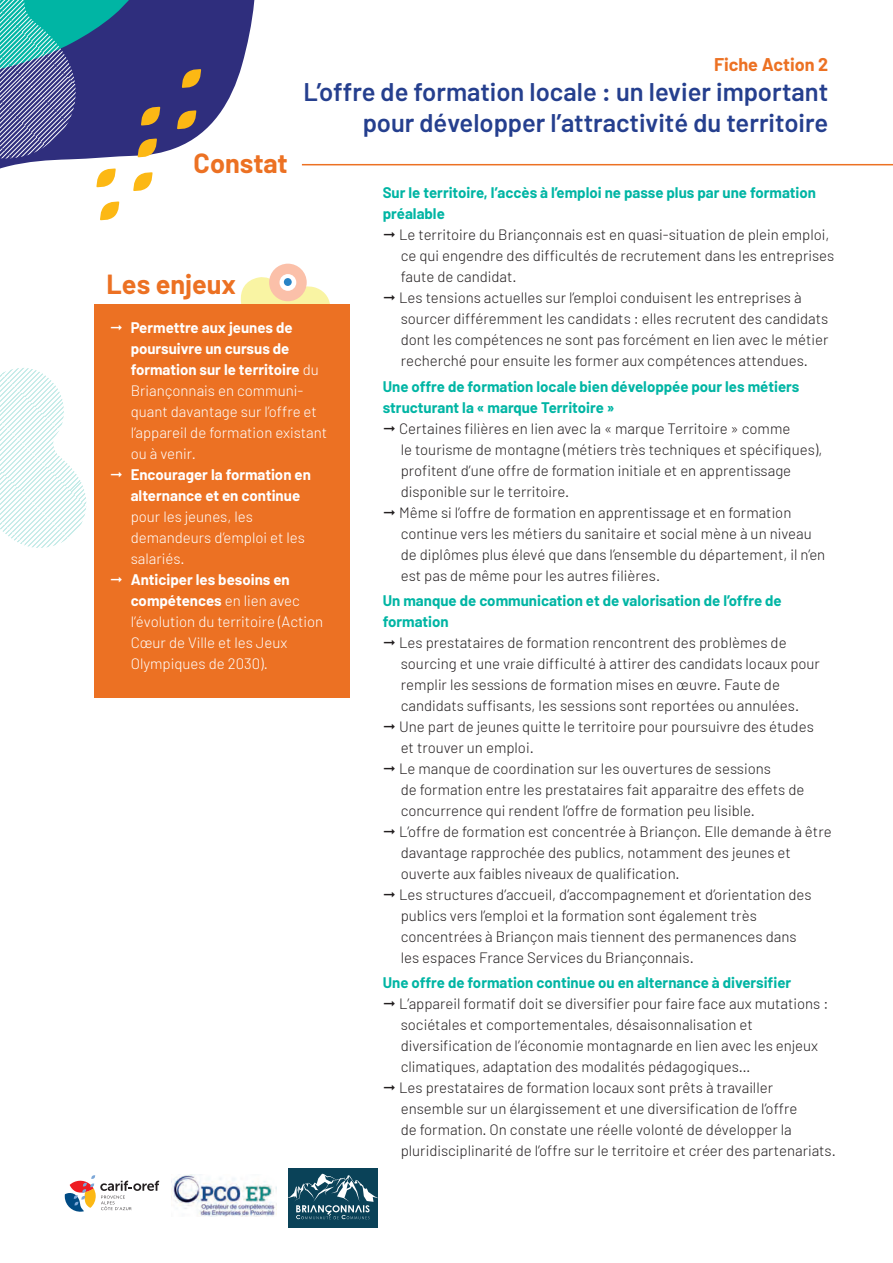
<style>
.page{position:relative;width:893px;height:1263px;background:#fff}
.page>*{position:absolute;margin:0;border:0;box-sizing:border-box;transform-origin:0 0}
.t1{font:700 27px "Barlow";color:#ec7123}
.t2{font:600 25.5px/30.6px "Barlow";color:#253f8e;text-align:right}
.t3{font:700 18px "Barlow";color:#ec7123}
.t4{font:300 15px/21px "Barlow";color:#231f20}
.t5{font:300 15px/21px "Barlow";color:#fff}
.t6{font:700 15px/21px "Barlow";color:#00b5a4}
.t7{font:700 15px/21px "Barlow";color:#fff}
.s1{font-weight:700}
</style>
<div class="page">
<div style="left:95px;top:304px;width:255px;height:393px;background:#ec7123"></div>
<svg style="left:240px;top:264px;width:90px;height:40px"></svg>
<div style="left:284px;top:278px;width:8px;height:8px;background:#2783c5;border-radius:50%"></div>
<svg style="left:0;top:368px;width:87px;height:180px"></svg>
<svg style="left:0;top:0;width:255px;height:169px;fill:#2f2e7d"></svg>
<svg style="left:181px;top:68px;width:21px;height:21px"></svg>
<svg style="left:177px;top:109px;width:20px;height:21px"></svg>
<svg style="left:133px;top:172px;width:20px;height:19px"></svg>
<svg style="left:96px;top:167px;width:20px;height:21px"></svg>
<svg style="left:100px;top:201px;width:20px;height:20px"></svg>
<svg style="left:0;top:0;width:161px;height:159px;background:#426291"></svg>
<hr style="left:302px;top:164px;width:591px;height:1px;background:#ec7123">
<svg style="left:65px;top:1175px;width:94px;height:37px"></svg>
<img style="left:172px;top:1174px;width:104px;height:42px">
<svg style="left:288px;top:1168px;width:89px;height:60px;background:#2e5e70"></svg>
<h1 class="t1" style="left:194px;top:146px;width:96px">Constat</h1>
<p class="t3" style="left:714px;top:53px;width:116px">Fiche Action 2</p>
<h2 class="t2" style="left:303px;top:76px;width:526px">L’offre de formation locale : un levier important pour développer l’attractivité du territoire</h2>
<h1 class="t1" style="left:106px;top:268px;width:131px">Les enjeux</h1>
<p class="t5" style="left:131px;top:317px;width:198px;text-indent:-21px">◻ <span class="s1">Permettre aux jeunes de poursuivre un cursus de formation sur le territoire</span> du<br>Briançonnais en communi&shy;quant davantage sur l’offre et l’appareil de formation existant ou à venir.</p>
<p class="t7" style="left:131px;top:464px;width:182px;text-indent:-21px">◻ Encourager la formation en alternance et en continue</p>
<p class="t5" style="left:131px;top:506px;width:176px">pour les jeunes, les demandeurs d’emploi et les salariés.</p>
<p class="t5" style="left:131px;top:569px;width:194px;text-indent:-21px">◻ <span class="s1">Anticiper les besoins en compétences</span> en lien avec l’évolution du territoire (Action<br>Cœur de Ville et les Jeux<br>Olympiques de 2030).</p>
<p class="t6" style="left:383px;top:182px;width:435px">Sur le territoire, l’accès à l’emploi ne passe plus par une formation préalable</p>
<p class="t4" style="left:401px;top:224px;width:435px;text-indent:-18px">◻ Le territoire du Briançonnais est en quasi-situation de plein emploi, ce qui engendre des difficultés de recrutement dans les entreprises faute de candidat.</p>
<p class="t4" style="left:401px;top:287px;width:429px;text-indent:-18px">◻ Les tensions actuelles sur l’emploi conduisent les entreprises à sourcer différemment les candidats : elles recrutent des candidats dont les compétences ne sont pas forcément en lien avec le métier recherché pour ensuite les former aux compétences attendues.</p>
<p class="t6" style="left:383px;top:376px;width:418px">Une offre de formation locale bien développée pour les métiers structurant la « marque Territoire »</p>
<p class="t4" style="left:401px;top:417px;width:423px;text-indent:-18px">◻ Certaines filières en lien avec la « marque Territoire » comme<br>le tourisme de montagne (métiers très techniques et spécifiques), profitent d’une offre de formation initiale et en apprentissage disponible sur le territoire.</p>
<p class="t4" style="left:401px;top:501px;width:426px;text-indent:-18px">◻ Même si l’offre de formation en apprentissage et en formation continue vers les métiers du sanitaire et social mène à un niveau de diplômes plus élevé que dans l’ensemble du département, il n’en est pas de même pour les autres filières.</p>
<p class="t6" style="left:383px;top:590px;width:401px">Un manque de communication et de valorisation de l’offre de formation</p>
<p class="t4" style="left:401px;top:632px;width:421px;text-indent:-18px">◻ Les prestataires de formation rencontrent des problèmes de sourcing et une vraie difficulté à attirer des candidats locaux pour remplir les sessions de formation mises en œuvre. Faute de candidats suffisants, les sessions sont reportées ou annulées.</p>
<p class="t4" style="left:401px;top:716px;width:415px;text-indent:-18px">◻ Une part de jeunes quitte le territoire pour poursuivre des études et trouver un emploi.</p>
<p class="t4" style="left:401px;top:758px;width:405px;text-indent:-18px">◻ Le manque de coordination sur les ouvertures de sessions<br>de formation entre les prestataires fait apparaitre des effets de concurrence qui rendent l’offre de formation peu lisible.</p>
<p class="t4" style="left:401px;top:821px;width:432px;text-indent:-18px">◻ L’offre de formation est concentrée à Briançon. Elle demande à être davantage rapprochée des publics, notamment des jeunes et ouverte aux faibles niveaux de qualification.</p>
<p class="t4" style="left:401px;top:884px;width:412px;text-indent:-18px">◻ Les structures d’accueil, d’accompagnement et d’orientation des publics vers l’emploi et la formation sont également très concentrées à Briançon mais tiennent des permanences dans les espaces France Services du Briançonnais.</p>
<p class="t6" style="left:383px;top:972px;width:410px">Une offre de formation continue ou en alternance à diversifier</p>
<p class="t4" style="left:401px;top:993px;width:429px;text-indent:-18px">◻ L’appareil formatif doit se diversifier pour faire face aux mutations : sociétales et comportementales, désaisonnalisation et diversification de l’économie montagnarde en lien avec les enjeux climatiques, adaptation des modalités pédagogiques…</p>
<p class="t4" style="left:401px;top:1077px;width:437px;text-indent:-18px">◻ Les prestataires de formation locaux sont prêts à travailler ensemble sur un élargissement et une diversification de l’offre<br>de formation. On constate une réelle volonté de développer la pluridisciplinarité de l’offre sur le territoire et créer des partenariats.</p>
</div>
